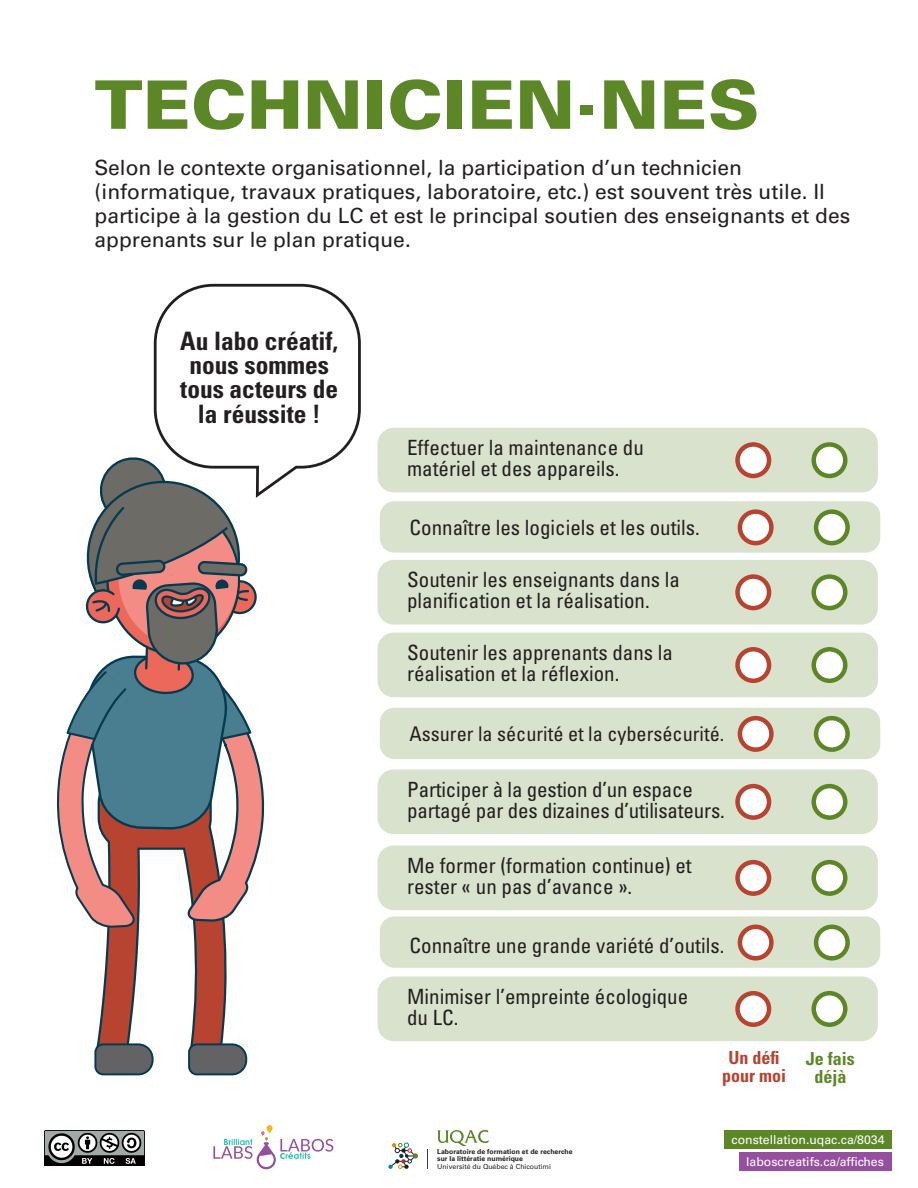
<style>
.page{position:relative;width:918px;height:1188px;background:#fff}
.page>*{position:absolute;margin:0;border:0;box-sizing:border-box;transform-origin:0 0}
.t1{font:900 67.05px "Univers LT Std";color:#5c8727;scale:1.08 1}
.t2{font:700 condensed 25.35px/24.2px "Univers LT Std";color:#231f20;text-align:center}
.t3{font:condensed 21px/21px "Univers LT Std";color:#231f20}
.t4{font:21px/24px "Univers LT Std";color:#231f20}
.t5{font:condensed 20.25px "Univers LT Std";color:#231f20}
.t6{font:700 condensed 18px/18px "Univers LT Std";color:#b74331;text-align:center}
.t7{font:700 condensed 18px/18px "Univers LT Std";color:#5c8727;text-align:center}
.t8{font:12.3px/21.9px "Univers LT Std";color:#fff;text-align:right}
.t9{font:700 6.9px/6.9px "Univers LT Std";color:#231f20}
.t10{font:6.9px "Univers LT Std";color:#231f20}
</style>
<div class="page">
<div style="left:378px;top:428px;width:500px;height:64px;background:#d9e2cc;border-radius:16px"></div>
<svg style="left:735px;top:442px;width:36px;height:36px"></svg>
<svg style="left:812px;top:442px;width:36px;height:36px"></svg>
<div style="left:378px;top:560px;width:500px;height:65px;background:#d9e2cc;border-radius:16px"></div>
<svg style="left:735px;top:574px;width:36px;height:36px"></svg>
<svg style="left:812px;top:574px;width:36px;height:36px"></svg>
<div style="left:378px;top:633px;width:500px;height:64px;background:#d9e2cc;border-radius:16px"></div>
<svg style="left:735px;top:647px;width:36px;height:36px"></svg>
<svg style="left:812px;top:647px;width:36px;height:36px"></svg>
<div style="left:378px;top:845px;width:500px;height:65px;background:#d9e2cc;border-radius:16px"></div>
<svg style="left:735px;top:860px;width:36px;height:36px"></svg>
<svg style="left:812px;top:860px;width:36px;height:36px"></svg>
<div style="left:378px;top:977px;width:500px;height:64px;background:#d9e2cc;border-radius:16px"></div>
<svg style="left:735px;top:991px;width:36px;height:36px"></svg>
<svg style="left:812px;top:991px;width:36px;height:36px"></svg>
<div style="left:378px;top:769px;width:500px;height:65px;background:#d9e2cc;border-radius:16px"></div>
<svg style="left:735px;top:784px;width:36px;height:36px"></svg>
<svg style="left:812px;top:784px;width:36px;height:36px"></svg>
<div style="left:380px;top:501px;width:500px;height:52px;background:#d9e2cc;border-radius:15px"></div>
<svg style="left:738px;top:509px;width:36px;height:36px"></svg>
<svg style="left:814px;top:509px;width:36px;height:36px"></svg>
<div style="left:380px;top:708px;width:500px;height:51px;background:#d9e2cc;border-radius:15px"></div>
<svg style="left:738px;top:716px;width:36px;height:36px"></svg>
<svg style="left:814px;top:716px;width:36px;height:36px"></svg>
<div style="left:380px;top:916px;width:500px;height:52px;background:#d9e2cc;border-radius:15px"></div>
<svg style="left:738px;top:925px;width:36px;height:36px"></svg>
<svg style="left:814px;top:925px;width:36px;height:36px"></svg>
<svg style="left:56px;top:457px;width:209px;height:619px"></svg>
<svg style="left:152px;top:283px;width:209px;height:218px"></svg>
<svg style="left:427px;top:1149px;width:1px;height:20px"></svg>
<svg style="left:388px;top:1143px;width:30px;height:26px"></svg>
<svg style="left:437px;top:1130px;width:52px;height:16px"></svg>
<img style="left:44px;top:1131px;width:101px;height:35px">
<svg style="left:213px;top:1125px;width:120px;height:44px"></svg>
<div style="left:724px;top:1130px;width:168px;height:19px;background:#5c8727"></div>
<div style="left:739px;top:1152px;width:153px;height:19px;background:#964f9f"></div>
<h1 class="t1" style="left:95px;top:63px;width:617px">TECHNICIEN·NES</h1>
<p class="t4" style="left:95px;top:156px;width:757px">Selon le contexte organisationnel, la participation d’un technicien (informatique, travaux pratiques, laboratoire, etc.) est souvent très utile. Il participe à la gestion du LC et est le principal soutien des enseignants et des apprenants sur le plan pratique.</p>
<p class="t2" style="left:180px;top:329px;width:159px">Au labo créatif, nous sommes tous acteurs de la réussite !</p>
<p class="t3" style="left:407px;top:437px;width:238px">Effectuer la maintenance du matériel et des appareils.</p>
<p class="t3" style="left:409px;top:517px;width:292px">Connaître les logiciels et les outils.</p>
<p class="t3" style="left:407px;top:569px;width:274px">Soutenir les enseignants dans la planification et la réalisation.</p>
<p class="t3" style="left:407px;top:642px;width:267px">Soutenir les apprenants dans la réalisation et la réflexion.</p>
<p class="t5" style="left:409px;top:721px;width:316px">Assurer la sécurité et la cybersécurité.</p>
<p class="t3" style="left:407px;top:779px;width:319px">Participer à la gestion d’un espace partagé par des dizaines d’utilisateurs.</p>
<p class="t3" style="left:407px;top:855px;width:286px">Me former (formation continue) et rester « un pas d’avance ».</p>
<p class="t3" style="left:409px;top:934px;width:316px">Connaître une grande variété d’outils.</p>
<p class="t3" style="left:407px;top:986px;width:283px">Minimiser l’empreinte écologique du LC.</p>
<p class="t9" style="left:437px;top:1148px;width:137px">Laboratoire de formation et de recherche sur la littératie numérique</p>
<p class="t10" style="left:437px;top:1162px;width:115px">Université du Québec à Chicoutimi</p>
<p class="t6" style="left:722px;top:1049px;width:65px">Un défi pour moi</p>
<p class="t7" style="left:806px;top:1049px;width:50px">Je fais déjà</p>
<p class="t8" style="left:732px;top:1129px;width:155px">constellation.uqac.ca/8034 laboscreatifs.ca/affiches</p>
</div>
